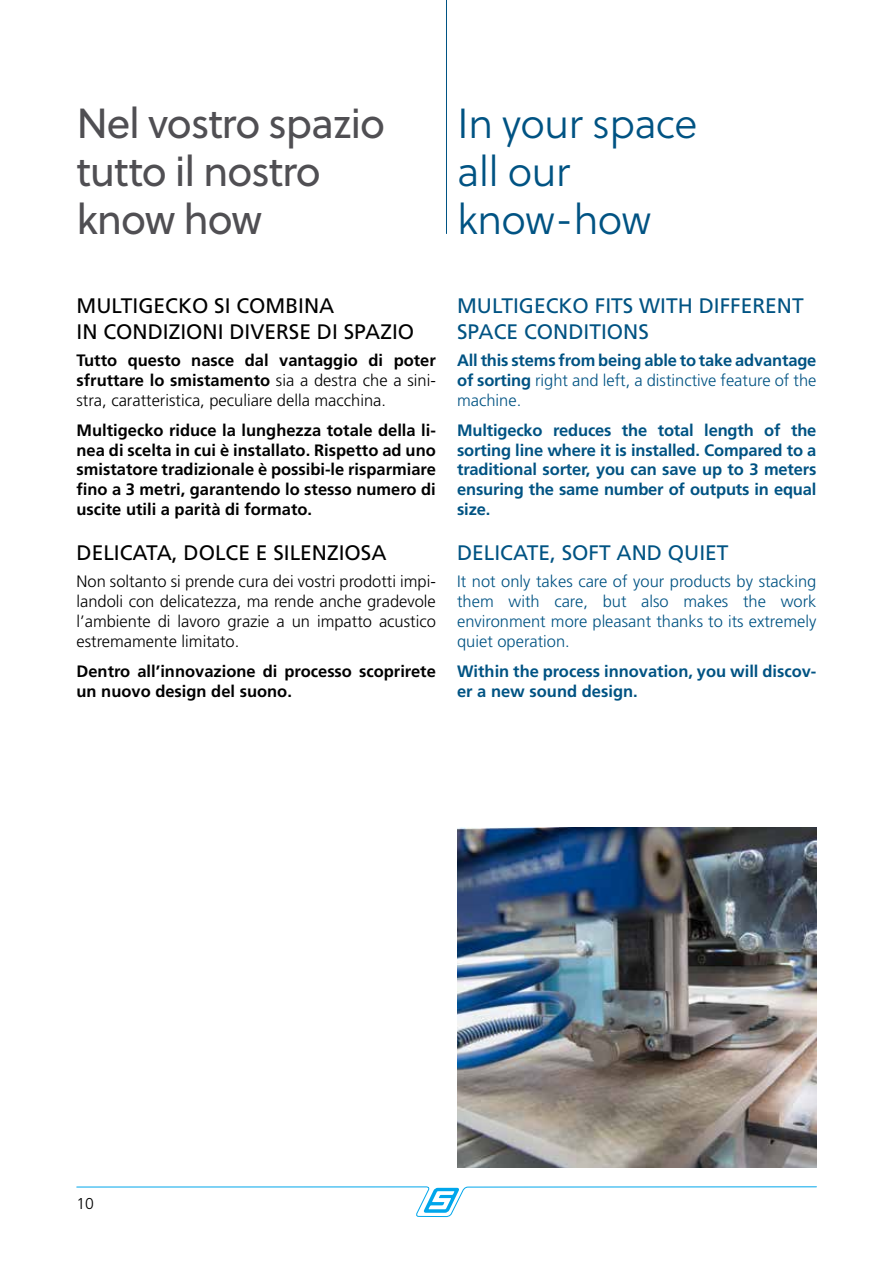
<style>
.page{position:relative;width:893px;height:1263px;background:#fff}
.page>*{position:absolute;margin:0;border:0;box-sizing:border-box;transform-origin:0 0}
.t1{font:42px/48px "Soleil";letter-spacing:-.03em;color:#504f53}
.t2{font:42px/48px "Soleil Lt";letter-spacing:-.02em;color:#005383}
.t3{font:21px/25.2px "Frutiger LT Std";color:#000}
.t4{font:21px/25.2px "Frutiger LT Std";color:#005383}
.t5{font:700 16.5px/19.8px "Frutiger LT Std";letter-spacing:-.01em;color:#005383;text-align:justify}
.t6{font:300 16.5px/19.8px "Frutiger LT Std";color:#000;text-align:justify}
.t7{font:700 16.5px/19.8px "Frutiger LT Std";color:#000;text-align:justify}
.t8{font:300 16.5px/19.8px "Frutiger LT Std";color:#005383;text-align:justify}
.t9{font:300 15.75px "Frutiger LT Std";color:#000}
.s1{font-weight:700}
.s2{font-weight:300}
</style>
<div class="page">
<svg style="left:76px;top:1186px;width:741px;height:31px"></svg>
<hr style="left:446px;top:0;width:1px;height:234px;background:#005383">
<img style="left:457px;top:827px;width:359px;height:340px">
<h1 class="t1" style="left:77px;top:98px;width:310px">Nel vostro spazio tutto il nostro know how</h1>
<h1 class="t2" style="left:457px;top:99px;width:242px">In your space all our know-how</h1>
<p class="t3" style="left:77px;top:294px;width:339px">MULTIGECKO SI COMBINA<br>IN CONDIZIONI DIVERSE DI SPAZIO</p>
<p class="t6" style="left:77px;top:351px;width:361px"><span class="s1">Tutto questo nasce dal vantaggio di poter sfruttare lo smistamento</span> sia a destra che a sini&shy;stra, caratteristica, peculiare della macchina.</p>
<p class="t7" style="left:77px;top:420px;width:361px">Multigecko riduce la lunghezza totale della li&shy;nea di scelta in cui è installato. Rispetto ad uno smistatore tradizionale è possibi-le risparmiare fino a 3 metri, garantendo lo stesso numero di uscite utili a parità di formato.</p>
<p class="t3" style="left:77px;top:540px;width:312px">DELICATA, DOLCE E SILENZIOSA</p>
<p class="t6" style="left:77px;top:572px;width:361px">Non soltanto si prende cura dei vostri prodotti impi&shy;landoli con delicatezza, ma rende anche gradevole l’ambiente di lavoro grazie a un impatto acustico estremamente limitato.</p>
<p class="t7" style="left:77px;top:661px;width:361px">Dentro all’innovazione di processo scoprirete un nuovo design del suono.</p>
<p class="t4" style="left:457px;top:294px;width:348px">MULTIGECKO FITS WITH DIFFERENT<br>SPACE CONDITIONS</p>
<p class="t5" style="left:457px;top:350px;width:361px">All this stems from being able to take advantage of sorting <span class="s2">right and left, a distinctive feature of the machine.</span></p>
<p class="t5" style="left:457px;top:420px;width:361px">Multigecko reduces the total length of the sorting line where it is installed. Compared to a traditional sorter, you can save up to 3 meters ensuring the same number of outputs in equal size.</p>
<p class="t4" style="left:457px;top:540px;width:273px">DELICATE, SOFT AND QUIET</p>
<p class="t8" style="left:457px;top:572px;width:361px">It not only takes care of your products by stacking them with care, but also makes the work environment more pleasant thanks to its extremely quiet operation.</p>
<p class="t5" style="left:457px;top:661px;width:361px">Within the process innovation, you will discov&shy;er a new sound design.</p>
<p class="t9" style="left:77px;top:1194px;width:19px">10</p>
</div>
